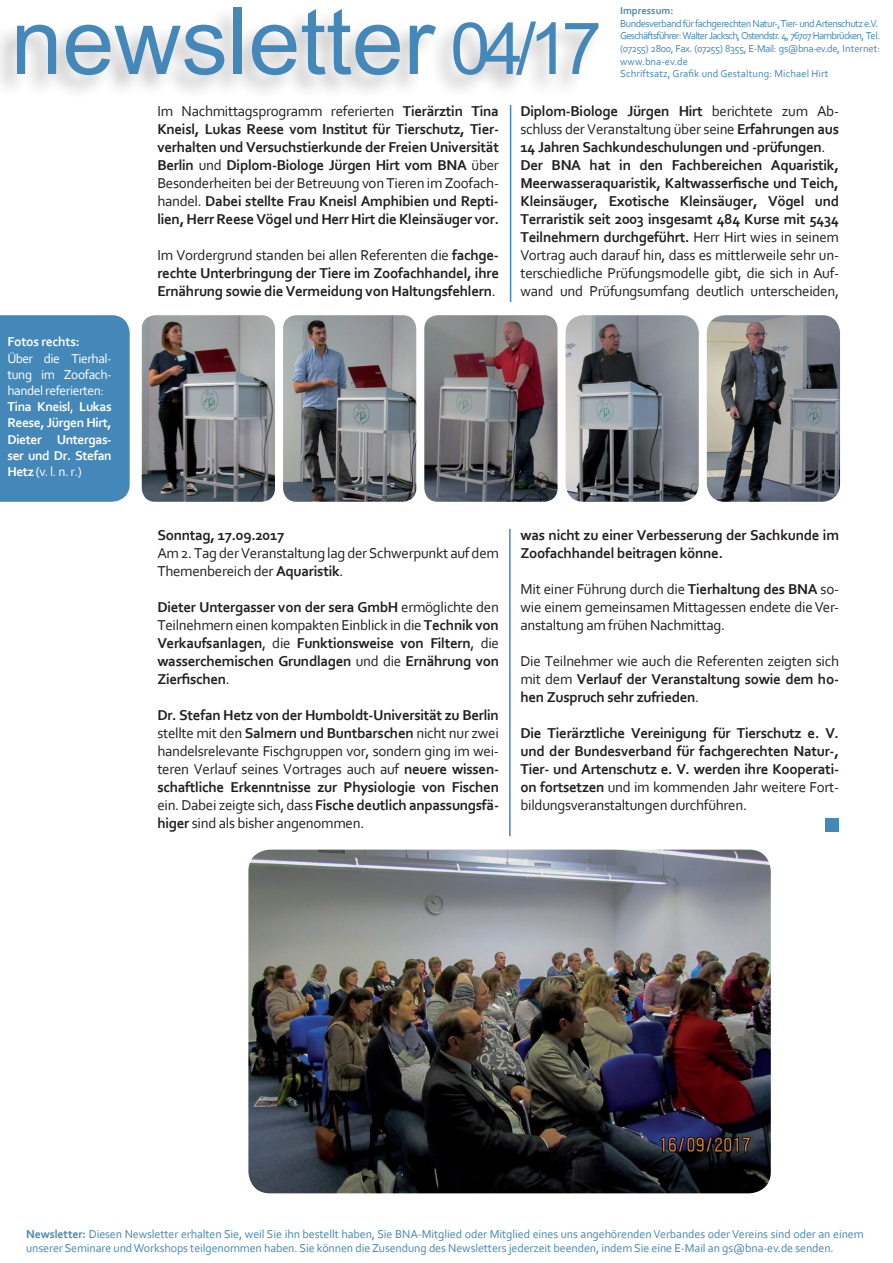
<style>
.page{position:relative;width:893px;height:1263px;background:#fff}
.page>*{position:absolute;margin:0;border:0;box-sizing:border-box;transform-origin:0 0}
.t1{font:93px "Arial";color:#4487b9}
.t2{font:700 15px/18px "Corbel";letter-spacing:-.02em;color:#231f20;text-align:justify}
.t3{font:15px/18px "Corbel";letter-spacing:-.02em;color:#231f20}
.t4{font:700 13.5px/16.2px "Corbel";letter-spacing:-.03em;color:#fff}
.t5{font:12px/14.4px "Corbel";letter-spacing:-.01em;color:#4487b9}
.t6{font:10.5px/12.6px "Corbel";letter-spacing:-.05em;color:#4487b9}
.t7{font:700 10.5px "Corbel";color:#4487b9}
.s1{font-size:72px}
.s2{font-weight:400}
.s3{font-weight:700}
</style>
<div class="page">
<div style="left:0;top:5px;width:601px;height:95px;background:#231f20;opacity:.28"></div>
<hr style="left:510px;top:105px;width:1px;height:197px;background:#4487b9">
<div style="left:825px;top:818px;width:14px;height:14px;background:#4487b9"></div>
<img style="left:248px;top:850px;width:523px;height:343px">
<div style="left:0;top:315px;width:130px;height:187px;background:#4487b9"></div>
<img style="left:142px;top:315px;width:133px;height:187px">
<img style="left:283px;top:315px;width:133px;height:187px">
<img style="left:424px;top:315px;width:133px;height:187px">
<img style="left:566px;top:315px;width:133px;height:187px">
<img style="left:707px;top:315px;width:133px;height:187px">
<hr style="left:509px;top:529px;width:2px;height:307px;background:#4487b9">
<h1 class="t1" style="left:11px;top:-20px;width:592px">newsletter <span class="s1">04/17</span></h1>
<p class="t7" style="left:620px;top:4px;width:55px">Impressum:</p>
<p class="t6" style="left:620px;top:17px;width:262px">Bundesverband für fachgerechten Natur-, Tier- und Artenschutz e.V.<br>Geschäftsführer: Walter Jacksch, Ostendstr. 4, 76707 Hambrücken, Tel. (07255) 2800, Fax. (07255) 8355, E-Mail: gs@bna-ev.de, Internet: www.bna-ev.de<br>Schriftsatz, Grafik und Gestaltung: Michael Hirt</p>
<p class="t4" style="left:7px;top:333px;width:74px">Fotos rechts:</p>
<p class="t4" style="left:7px;top:350px;width:106px"><span class="s2">Über die Tierhal&shy;tung im Zoofach&shy;handel referierten:<br></span>Tina Kneisl<span class="s2">,</span> Lukas<br>Reese, Jürgen Hirt,<br>Dieter Untergas&shy;ser und Dr. Stefan<br>Hetz <span class="s2">(v. l. n. r.)</span></p>
<p class="t2" style="left:157px;top:102px;width:343px"><span class="s2">Im Nachmittagsprogramm referierten</span> Tierärztin Tina Kneisl, Lukas Reese vom Institut für Tierschutz, Tier&shy;verhalten und Versuchstierkunde der Freien Universität Berlin <span class="s2">und</span> Diplom-Biologe Jürgen Hirt vom BNA <span class="s2">über Besonderheiten bei der Betreuung von Tieren im Zoofach&shy;handel.</span> Dabei stellte Frau Kneisl Amphibien und Repti&shy;lien, Herr Reese Vögel und Herr Hirt die Kleinsäuger vor.</p>
<p class="t2" style="left:157px;top:246px;width:343px"><span class="s2">Im Vordergrund standen bei allen Referenten die</span> fachge&shy;rechte Unterbringung der Tiere im Zoofachhandel, ihre Ernährung sowie die Vermeidung von Haltungsfehlern<span class="s2">.</span></p>
<p class="t2" style="left:520px;top:102px;width:320px;text-align:left">Diplom-Biologe Jürgen Hirt <span class="s2">berichtete zum Ab&shy;schluss der Veranstaltung über seine</span> Erfahrungen aus 14 Jahren Sachkundeschulungen und -prüfungen<span class="s2">.<br></span>Der BNA hat in den Fachbereichen Aquaristik, Meerwasseraquaristik, Kaltwasserfische und Teich, Kleinsäuger, Exotische Kleinsäuger, Vögel und Terraristik seit 2003 insgesamt 484 Kurse mit 5434<br>Teilnehmern durchgeführt. <span class="s2">Herr Hirt wies in seinem Vortrag auch darauf hin, dass es mittlerweile sehr un&shy;terschiedliche Prüfungsmodelle gibt, die sich in Auf&shy;wand und Prüfungsumfang deutlich unterscheiden,</span></p>
<p class="t2" style="left:157px;top:526px;width:129px">Sonntag, 17.09.2017</p>
<p class="t3" style="left:157px;top:544px;width:343px">Am 2. Tag der Veranstaltung lag der Schwerpunkt auf dem<br>Themenbereich der <span class="s3">Aquaristik</span>.</p>
<p class="t2" style="left:157px;top:598px;width:343px">Dieter Untergasser von der sera GmbH <span class="s2">ermöglichte den Teilnehmern einen kompakten Einblick in die</span> Technik von Verkaufsanlagen<span class="s2">, die</span> Funktionsweise von Filtern<span class="s2">, die </span>wasserchemischen Grundlagen <span class="s2">und die</span> Ernährung von Zierfischen<span class="s2">.</span></p>
<p class="t2" style="left:157px;top:706px;width:343px">Dr. Stefan Hetz von der Humboldt-Universität zu Berlin <span class="s2">stellte mit den</span> Salmern und Buntbarschen <span class="s2">nicht nur zwei handelsrelevante Fischgruppen vor, sondern ging im wei&shy;teren Verlauf seines Vortrages auch auf</span> neuere wissen&shy;schaftliche Erkenntnisse zur Physiologie von Fischen <span class="s2">ein. Dabei zeigte sich, dass</span> Fische deutlich anpassungsfä&shy;higer <span class="s2">sind als bisher angenommen.</span></p>
<p class="t2" style="left:520px;top:526px;width:320px">was nicht zu einer Verbesserung der Sachkunde im<br>Zoofachhandel beitragen könne.</p>
<p class="t3" style="left:520px;top:580px;width:320px;text-align:justify">Mit einer Führung durch die <span class="s3">Tierhaltung des BNA</span> so&shy;wie einem gemeinsamen Mittagessen endete die Ver&shy;anstaltung am frühen Nachmittag.</p>
<p class="t2" style="left:520px;top:652px;width:320px"><span class="s2">Die Teilnehmer wie auch die Referenten zeigten sich mit dem</span> Verlauf der Veranstaltung sowie dem ho&shy;hen Zuspruch sehr zufrieden<span class="s2">.</span></p>
<p class="t2" style="left:520px;top:724px;width:320px">Die Tierärztliche Vereinigung für Tierschutz e. V. und der Bundesverband für fachgerechten Natur-, Tier- und Artenschutz e. V. werden ihre Kooperati&shy;on fortsetzen <span class="s2">und im kommenden Jahr weitere Fort&shy;bildungsveranstaltungen durchführen.</span></p>
<p class="t5" style="left:26px;top:1226px;width:839px"><span class="s3">Newsletter:</span> Diesen Newsletter erhalten Sie, weil Sie ihn bestellt haben, Sie BNA-Mitglied oder Mitglied eines uns angehörenden Verbandes oder Vereins sind oder an einem unserer Seminare und Workshops teilgenommen haben. Sie können die Zusendung des Newsletters jederzeit beenden, indem Sie eine E-Mail an gs@bna-ev.de senden.</p>
</div>
